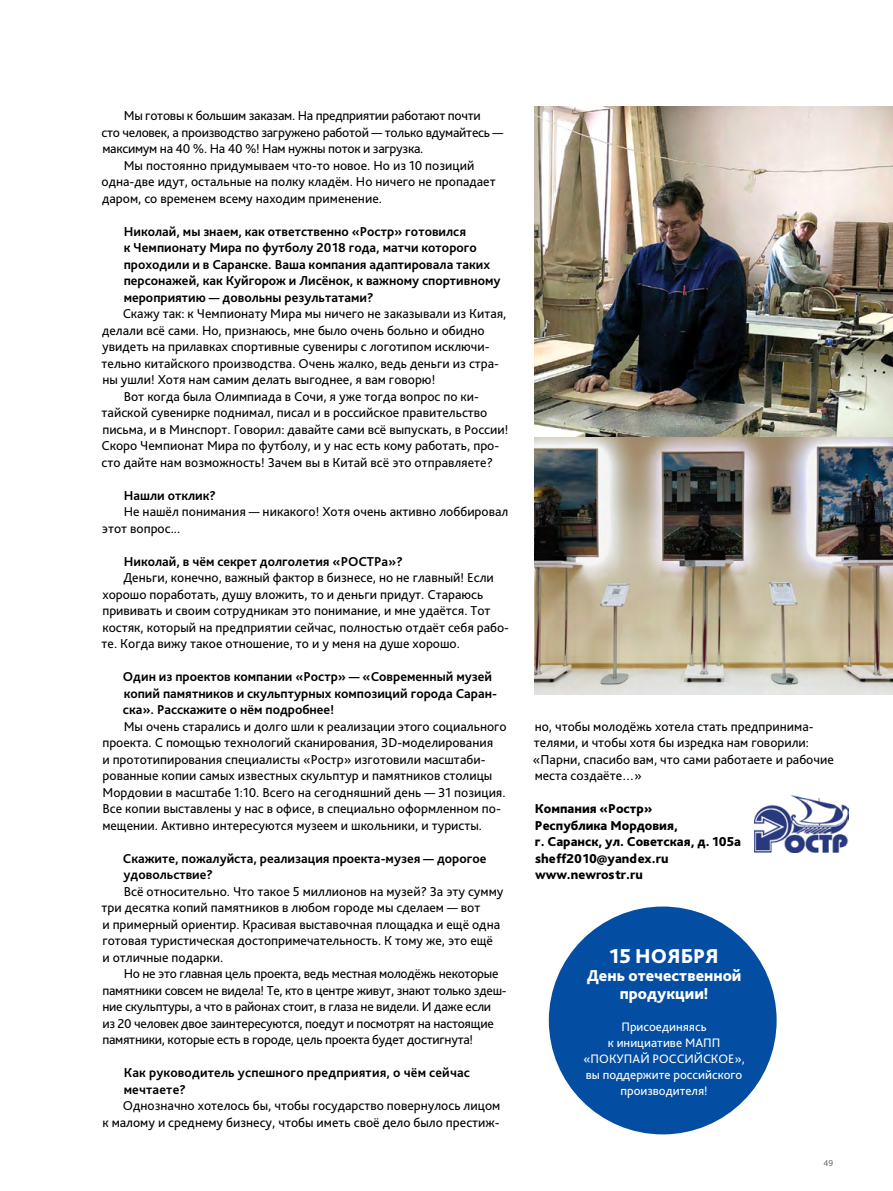
<style>
.page{position:relative;width:893px;height:1191px;background:#fff}
.page>*{position:absolute;margin:0;border:0;box-sizing:border-box;transform-origin:0 0}
.t1{font:800 21px "Bliss Pro";color:#fff}
.t2{font:800 16.5px/18px "Bliss Pro";color:#fff;text-align:center}
.t3{font:13.5px/16.5px "Bliss Pro";color:#000}
.t4{font:700 13.5px/16.5px "Bliss Pro";color:#000}
.t5{font:13.5px/16.5px "Bliss Pro";letter-spacing:-.02em;color:#000}
.t6{font:800 13.5px/16.5px "Bliss Pro";color:#000}
.t7{font:12.9px/16px "Bliss Pro";color:#fff;text-align:center}
.t8{font:9px "Bliss Pro";color:#6d6e71}
</style>
<div class="page">
<img style="left:535px;top:437px;width:358px;height:258px">
<img style="left:535px;top:106px;width:358px;height:331px">
<div style="left:549px;top:906px;width:228px;height:228px;background:#034ea2;border-radius:50%"></div>
<img style="left:754px;top:795px;width:95px;height:57px">
<p class="t5" style="left:124px;top:107px;width:359px">Мы готовы к большим заказам. На предприятии работают почти</p>
<p class="t5" style="left:102px;top:123px;width:403px">сто человек, а производство загружено работой — только вдумайтесь —</p>
<p class="t5" style="left:102px;top:140px;width:323px">максимум на 40 %. На 40 %! Нам нужны поток и загрузка.</p>
<p class="t3" style="left:124px;top:156px;width:352px">Мы постоянно придумываем что-то новое. Но из 10 позиций</p>
<p class="t3" style="left:102px;top:173px;width:396px">одна-две идут, остальные на полку кладём. Но ничего не пропадает</p>
<p class="t3" style="left:102px;top:189px;width:281px">даром, со временем всему находим применение.</p>
<p class="t4" style="left:124px;top:222px;width:378px">Николай, мы знаем, как ответственно «Ростр» готовился<br>к Чемпионату Мира по футболу 2018 года, матчи которого проходили и в Саранске. Ваша компания адаптировала таких персонажей, как Куйгорож и Лисёнок, к важному спортивному мероприятию — довольны результатами?</p>
<p class="t3" style="left:123px;top:305px;width:385px">Скажу так: к Чемпионату Мира мы ничего не заказывали из Китая,</p>
<p class="t3" style="left:102px;top:321px;width:384px">делали всё сами. Но, признаюсь, мне было очень больно и обидно</p>
<p class="t3" style="left:102px;top:338px;width:389px">увидеть на прилавках спортивные сувениры с логотипом исключи-</p>
<p class="t3" style="left:102px;top:354px;width:399px">тельно китайского производства. Очень жалко, ведь деньги из стра-</p>
<p class="t3" style="left:102px;top:371px;width:334px">ны ушли! Хотя нам самим делать выгоднее, я вам говорю!</p>
<p class="t3" style="left:124px;top:387px;width:357px">Вот когда была Олимпиада в Сочи, я уже тогда вопрос по ки-</p>
<p class="t3" style="left:102px;top:404px;width:387px">тайской сувенирке поднимал, писал и в российское правительство</p>
<p class="t3" style="left:102px;top:420px;width:408px">письма, и в Минспорт. Говорил: давайте сами всё выпускать, в России!</p>
<p class="t3" style="left:102px;top:437px;width:399px">Скоро Чемпионат Мира по футболу, и у нас есть кому работать, про-</p>
<p class="t3" style="left:102px;top:453px;width:393px">сто дайте нам возможность! Зачем вы в Китай всё это отправляете?</p>
<p class="t4" style="left:124px;top:486px;width:94px">Нашли отклик?</p>
<p class="t3" style="left:102px;top:503px;width:408px;text-indent:22px">Не нашёл понимания — никакого! Хотя очень активно лоббировал этот вопрос...</p>
<p class="t4" style="left:124px;top:552px;width:281px">Николай, в чём секрет долголетия «РОСТРа»?</p>
<p class="t3" style="left:102px;top:569px;width:409px;text-indent:22px">Деньги, конечно, важный фактор в бизнесе, но не главный! Если хорошо поработать, душу вложить, то и деньги придут. Стараюсь прививать и своим сотрудникам это понимание, и мне удаётся. Тот костяк, который на предприятии сейчас, полностью отдаёт себя рабо&shy;те. Когда вижу такое отношение, то и у меня на душе хорошо.</p>
<p class="t4" style="left:123px;top:668px;width:376px">Один из проектов компании «Ростр» — «Современный музей копий памятников и скульптурных композиций города Саран&shy;ска». Расскажите о нём подробнее!</p>
<p class="t3" style="left:102px;top:717px;width:406px;text-indent:21px">Мы очень старались и долго шли к реализации этого социального проекта. С помощью технологий сканирования, 3D-моделирования<br>и прототипирования специалисты «Ростр» изготовили масштаби&shy;рованные копии самых известных скульптур и памятников столицы Мордовии в масштабе 1:10. Всего на сегодняшний день — 31 позиция.<br>Все копии выставлены у нас в офисе, в специально оформленном по&shy;мещении. Активно интересуются музеем и школьники, и туристы.</p>
<p class="t4" style="left:123px;top:849px;width:365px">Скажите, пожалуйста, реализация проекта-музея — дорогое удовольствие?</p>
<p class="t3" style="left:102px;top:882px;width:403px;text-indent:22px">Всё относительно. Что такое 5 миллионов на музей? За эту сумму три десятка копий памятников в любом городе мы сделаем — вот<br>и примерный ориентир. Красивая выставочная площадка и ещё одна готовая туристическая достопримечательность. К тому же, это ещё<br>и отличные подарки.</p>
<p class="t5" style="left:102px;top:965px;width:406px;text-indent:21px">Но не это главная цель проекта, ведь местная молодёжь некоторые памятники совсем не видела! Те, кто в центре живут, знают только здеш&shy;ние скульптуры, а что в районах стоит, в глаза не видели. И даже если из 20 человек двое заинтересуются, поедут и посмотрят на настоящие памятники, которые есть в городе, цель проекта будет достигнута!</p>
<p class="t4" style="left:124px;top:1064px;width:348px">Как руководитель успешного предприятия, о чём сейчас мечтаете?</p>
<p class="t3" style="left:102px;top:1097px;width:399px;text-align:right">Однозначно хотелось бы, чтобы государство повернулось лицом<br>к малому и среднему бизнесу, чтобы иметь своё дело было престиж-</p>
<p class="t3" style="left:533px;top:717px;width:302px">но, чтобы молодёжь хотела стать предпринима&shy;телями, и чтобы хотя бы изредка нам говорили: «Парни, спасибо вам, что сами работаете и рабочие места создаёте…»</p>
<p class="t6" style="left:535px;top:800px;width:208px">Компания «Ростр»<br>Республика Мордовия,<br>г. Саранск, ул. Советская, д. 105а sheff2010@yandex.ru www.newrostr.ru</p>
<h1 class="t1" style="left:610px;top:943px;width:110px">15 НОЯБРЯ</h1>
<p class="t2" style="left:587px;top:966px;width:156px">День отечественной продукции!</p>
<p class="t7" style="left:583px;top:1018px;width:163px">Присоединяясь<br>к инициативе МАПП «ПОКУПАЙ РОССИЙСКОЕ», вы поддержите российского производителя!</p>
<p class="t8" style="left:824px;top:1157px;width:11px">49</p>
</div>
